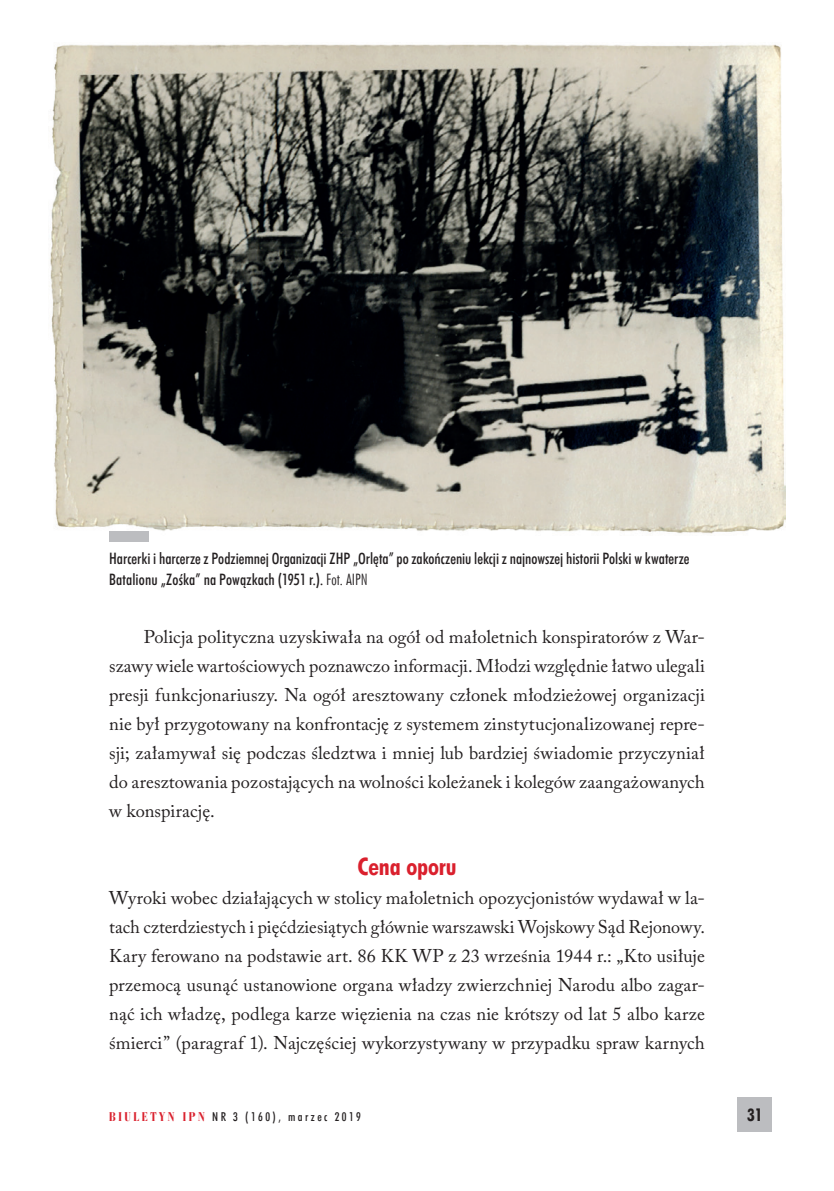
<style>
.page{position:relative;width:834px;height:1191px;background:#fff}
.page>*{position:absolute;margin:0;border:0;box-sizing:border-box;transform-origin:0 0}
.srt{font:24.5px "Futura Bd Cn EU";letter-spacing:-.005em;color:#da202d}
._1_Tekst{font:18.38px/29.1px "Adobe Caslon Pro";letter-spacing:.005em;color:#231f20;text-align:justify}
._1_Tekst_bez_wciecia{font:18.38px/29.1px "Adobe Caslon Pro";letter-spacing:.005em;color:#231f20}
.t1{font:17.5px "Futura Bd Cn EU";color:#231f20}
.podpisy{font:15.75px/21px "Futura Md Cn EU";color:#231f20}
.t2{font:12.25px "Futura Md Cn EU";letter-spacing:.2em;color:#231f20}
.s1{font-family:"Futura Lt Cn EU"}
.s2{font-family:"Bauer Bodni Bd Cn EU";font-size:13.12px;color:#da202d}
</style>
<div class="page">
<div style="left:737px;top:1097px;width:35px;height:34px;background:#bcbdc0"></div>
<div style="left:737px;top:107px;width:34px;height:1027px;background:#fff"></div>
<img style="left:50px;top:44px;width:735px;height:490px">
<div style="left:109px;top:531px;width:40px;height:11px;background:#bcbdc0"></div>
<p class="podpisy" style="left:109px;top:548px;width:581px">Harcerki i harcerze z Podziemnej Organizacji ZHP „Orlęta” po zakończeniu lekcji z najnowszej historii Polski w kwaterze<br>Batalionu „Zośka” na Powązkach (1951 r.). <span class="s1">Fot. AIPN</span></p>
<p class="_1_Tekst" style="left:109px;top:622px;width:597px;text-indent:35px">Policja polityczna uzyskiwała na ogół od małoletnich konspiratorów z War&shy;szawy wiele wartościowych poznawczo informacji. Młodzi względnie łatwo ulegali presji funkcjonariuszy. Na ogół aresztowany członek młodzieżowej organizacji nie był przygotowany na konfrontację z systemem zinstytucjonalizowanej repre&shy;sji; załamywał się podczas śledztwa i mniej lub bardziej świadomie przyczyniał do aresztowania pozostających na wolności koleżanek i kolegów zaangażowanych w konspirację.</p>
<p class="srt" style="left:357px;top:851px;width:101px">Cena oporu</p>
<p class="_1_Tekst_bez_wciecia" style="left:109px;top:883px;width:597px">Wyroki wobec działających w stolicy małoletnich opozycjonistów wydawał w la&shy;tach czterdziestych i pięćdziesiątych głównie warszawski Wojskowy Sąd Rejonowy.<br>Kary ferowano na podstawie art. 86 KK WP z 23 września 1944 r.: „Kto usiłuje przemocą usunąć ustanowione organa władzy zwierzchniej Narodu albo zagar&shy;nąć ich władzę, podlega karze więzienia na czas nie krótszy od lat 5 albo karze śmierci” (paragraf 1). Najczęściej wykorzystywany w przypadku spraw karnych</p>
<p class="t2" style="left:109px;top:1109px;width:253px"><span class="s2">BIULETYN IPN</span> NR 3 (160), marzec 2019</p>
<p class="t1" style="left:747px;top:1104px;width:17px">31</p>
</div>
